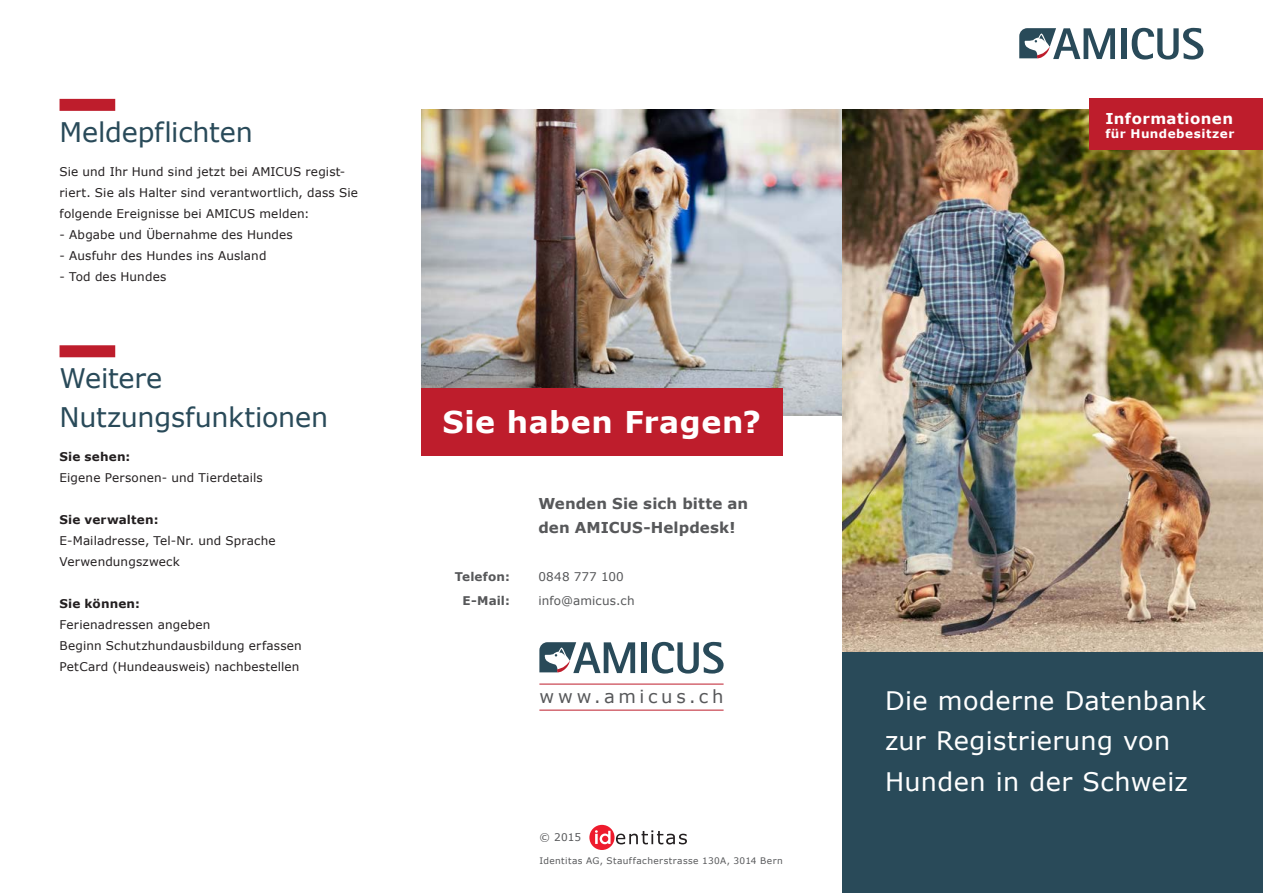
<style>
.page{position:relative;width:1263px;height:893px;background:#fff}
.page>*{position:absolute;margin:0;border:0;box-sizing:border-box;transform-origin:0 0}
.t1{font:700 30px "Verdana";letter-spacing:.015em;color:#fff}
.t2{font:27px/39px "Verdana";letter-spacing:-.01em;color:#294a59}
.t3{font:25.5px/40.5px "Verdana";letter-spacing:.015em;color:#fff}
.t4{font:18px "Verdana";letter-spacing:.21em;color:#57585a}
.t5{font:700 15px/24px "Verdana";letter-spacing:.01em;color:#57585a}
.t6{font:700 15px "Verdana";letter-spacing:.03em;color:#fff}
.t7{font:12px/21px "Verdana";letter-spacing:.01em;color:#231f20}
.t8{font:700 12px "Verdana";letter-spacing:.02em;color:#231f20}
.t9{font:12px "Verdana";letter-spacing:.015em;color:#57585a}
.t10{font:700 12px "Verdana";letter-spacing:.04em;color:#fff}
.t11{font:700 12px "Verdana";letter-spacing:.015em;color:#57585a}
.t12{font:10.5px "Verdana";color:#57585a}
.t13{font:9px "Verdana";letter-spacing:.045em;color:#57585a}
</style>
<div class="page">
<img style="left:421px;top:109px;width:421px;height:307px">
<div style="left:421px;top:388px;width:361px;height:67px;background:#be1d2c"></div>
<svg style="left:539px;top:642px;width:96px;height:31px"></svg>
<div style="left:641px;top:642px;width:6px;height:31px;background:#294a59"></div>
<svg style="left:652px;top:642px;width:71px;height:32px"></svg>
<img style="left:842px;top:109px;width:421px;height:543px">
<svg style="left:1019px;top:28px;width:96px;height:31px"></svg>
<div style="left:1121px;top:28px;width:5px;height:31px;background:#294a59"></div>
<svg style="left:1132px;top:28px;width:71px;height:32px"></svg>
<div style="left:842px;top:652px;width:421px;height:241px;background:#294a59"></div>
<div style="left:1090px;top:99px;width:173px;height:51px;background:#be1d2c"></div>
<div style="left:60px;top:99px;width:55px;height:12px;background:#be1d2c"></div>
<div style="left:60px;top:345px;width:55px;height:12px;background:#be1d2c"></div>
<hr style="left:539px;top:684px;width:184px;height:1px;background:#be1d2c">
<hr style="left:539px;top:710px;width:184px;height:1px;background:#be1d2c">
<div style="left:589px;top:825px;width:25px;height:25px;background:#ee1b2d;border-radius:50%"></div>
<svg style="left:595px;top:830px;width:15px;height:14px"></svg>
<svg style="left:616px;top:830px;width:71px;height:14px"></svg>
<h2 class="t2" style="left:60px;top:113px;width:195px">Meldepflichten</h2>
<p class="t7" style="left:60px;top:161px;width:300px">Sie und Ihr Hund sind jetzt bei AMICUS regist&shy;riert. Sie als Halter sind verantwortlich, dass Sie folgende Ereignisse bei AMICUS melden:</p>
<p class="t7" style="left:60px;top:224px;width:235px">- Abgabe und Übernahme des Hundes</p>
<p class="t7" style="left:60px;top:245px;width:208px">- Ausfuhr des Hundes ins Ausland</p>
<p class="t7" style="left:60px;top:266px;width:108px">- Tod des Hundes</p>
<h2 class="t2" style="left:60px;top:358px;width:270px">Weitere<br>Nutzungsfunktionen</h2>
<p class="t8" style="left:60px;top:448px;width:72px">Sie sehen:</p>
<p class="t7" style="left:60px;top:467px;width:205px">Eigene Personen- und Tierdetails</p>
<p class="t8" style="left:60px;top:511px;width:101px">Sie verwalten:</p>
<p class="t7" style="left:60px;top:530px;width:218px">E-Mailadresse, Tel-Nr. und Sprache<br>Verwendungszweck</p>
<p class="t8" style="left:60px;top:595px;width:82px">Sie können:</p>
<p class="t7" style="left:60px;top:614px;width:244px">Ferienadressen angeben<br>Beginn Schutzhundausbildung erfassen<br>PetCard (Hundeausweis) nachbestellen</p>
<h1 class="t1" style="left:442px;top:401px;width:320px">Sie haben Fragen?</h1>
<p class="t5" style="left:538px;top:491px;width:211px">Wenden Sie sich bitte an den AMICUS-Helpdesk!</p>
<p class="t11" style="left:455px;top:568px;width:57px">Telefon:</p>
<p class="t9" style="left:538px;top:568px;width:87px">0848 777 100</p>
<p class="t11" style="left:463px;top:592px;width:49px">E-Mail:</p>
<p class="t9" style="left:538px;top:592px;width:98px">info@amicus.ch</p>
<h3 class="t4" style="left:539px;top:684px;width:186px">www.amicus.ch</h3>
<p class="t12" style="left:539px;top:830px;width:43px">© 2015</p>
<p class="t13" style="left:539px;top:854px;width:245px">Identitas AG, Stauffacherstrasse 130A, 3014 Bern</p>
<p class="t6" style="left:1105px;top:107px;width:129px">Informationen</p>
<p class="t10" style="left:1105px;top:125px;width:130px">für Hundebesitzer</p>
<h3 class="t3" style="left:885px;top:680px;width:323px">Die moderne Datenbank zur Registrierung von<br>Hunden in der Schweiz</h3>
</div>
